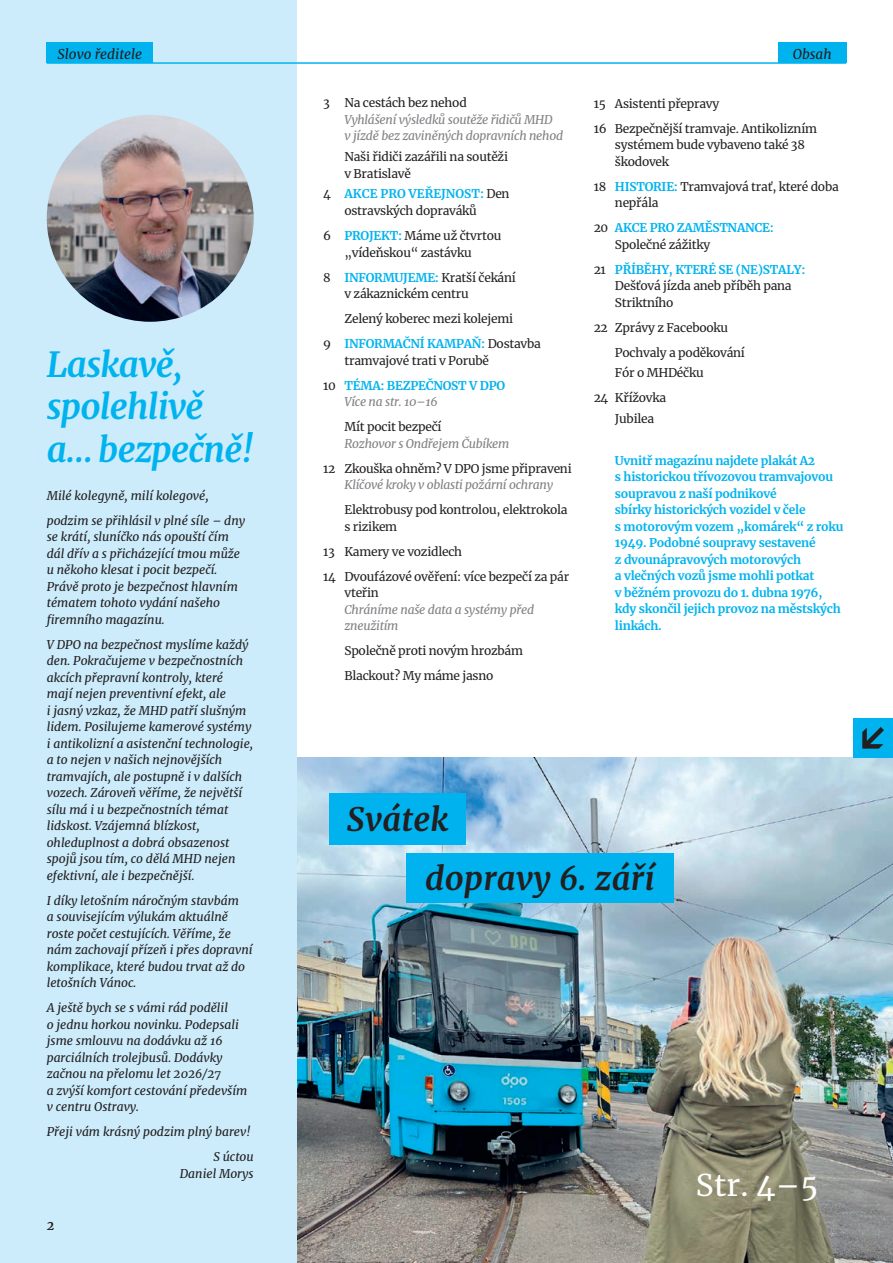
<style>
.page{position:relative;width:893px;height:1263px;background:#fff}
.page>*{position:absolute;margin:0;border:0;box-sizing:border-box;transform-origin:0 0}
.t1{font:italic 700 34.5px/42.3px "Merriweather";letter-spacing:-.02em;color:#00b3ef}
.t2{font:italic 700 32.25px "Merriweather";letter-spacing:.01em;color:#231f20}
.t3{font:30px "Merriweather";color:#fff}
.t4{font:italic 13.5px "Merriweather";color:#231f20}
.t5{font:italic 700 12.75px "Merriweather";color:#231f20}
.t6{font:italic 12px/16.5px "Merriweather";color:#231f20}
.t7{font:12px/16.5px "Merriweather";letter-spacing:-.02em;color:#231f20}
.t8{font:700 12px/16.5px "Merriweather";letter-spacing:-.02em;color:#00b3ef}
.t9{font:italic 12px/16.5px "Merriweather";letter-spacing:-.02em;color:#808285}
.s1{font-weight:700;color:#00b3ef}
.s2{font-weight:400;color:#231f20}
</style>
<div class="page">
<img style="left:297px;top:758px;width:596px;height:505px">
<div style="left:406px;top:853px;width:268px;height:49px;background:#00b3ef"></div>
<div style="left:330px;top:793px;width:136px;height:51px;background:#00b3ef"></div>
<div style="left:0;top:0;width:296px;height:1263px;background:#ccecfb"></div>
<div style="left:47px;top:42px;width:106px;height:20px;background:#00b3ef"></div>
<hr style="left:47px;top:62px;width:799px;height:2px;background:#00b3ef">
<img style="left:47px;top:115px;width:207px;height:207px;border-radius:103px">
<div style="left:853px;top:718px;width:40px;height:40px;background:#00b3ef"></div>
<svg style="left:862px;top:727px;width:22px;height:22px"></svg>
<div style="left:778px;top:42px;width:68px;height:20px;background:#00b3ef"></div>
<p class="t4" style="left:58px;top:45px;width:86px">Slovo ředitele</p>
<p class="t4" style="left:793px;top:45px;width:41px">Obsah</p>
<p class="t7" style="left:323px;top:95px;width:145px">3 Na cestách bez nehod</p>
<p class="t9" style="left:344px;top:111px;width:220px">Vyhlášení výsledků soutěže řidičů MHD<br>v jízdě bez zaviněných dopravních nehod</p>
<p class="t7" style="left:344px;top:148px;width:165px">Naši řidiči zazářili na soutěži v Bratislavě</p>
<p class="t7" style="left:344px;top:186px;width:167px;text-indent:-21px">4 <span class="s1">AKCE PRO VEŘEJNOST:</span> Den ostravských dopraváků</p>
<p class="t7" style="left:344px;top:227px;width:158px;text-indent:-21px">6 <span class="s1">PROJEKT:</span> Máme už čtvrtou „vídeňskou“ zastávku</p>
<p class="t7" style="left:344px;top:269px;width:173px;text-indent:-21px">8 <span class="s1">INFORMUJEME:</span> Kratší čekání v zákaznickém centru</p>
<p class="t7" style="left:323px;top:306px;width:219px;line-height:25px;text-align:center">Zelený koberec mezi kolejemi<br>9 <span class="s1">INFORMAČNÍ KAMPAŇ:</span> Dostavba</p>
<p class="t7" style="left:323px;top:347px;width:183px;line-height:25px;text-align:center">tramvajové trati v Porubě<br>10 <span class="s1">TÉMA: BEZPEČNOST V DPO</span></p>
<p class="t9" style="left:344px;top:393px;width:95px">Více na str. 10–16</p>
<p class="t7" style="left:344px;top:418px;width:99px">Mít pocit bezpečí</p>
<p class="t9" style="left:344px;top:435px;width:167px">Rozhovor s Ondřejem Čubíkem</p>
<p class="t7" style="left:323px;top:460px;width:250px">12 Zkouška ohněm? V DPO jsme připraveni</p>
<p class="t9" style="left:344px;top:476px;width:210px">Klíčové kroky v oblasti požární ochrany</p>
<p class="t7" style="left:344px;top:501px;width:225px">Elektrobusy pod kontrolou, elektrokola s rizikem</p>
<p class="t7" style="left:323px;top:538px;width:248px;line-height:25px">13 Kamery ve vozidlech<br>14 Dvoufázové ověření: více bezpečí za pár</p>
<p class="t7" style="left:344px;top:584px;width:36px">vteřin</p>
<p class="t9" style="left:344px;top:601px;width:191px">Chráníme naše data a systémy před zneužitím</p>
<p class="t7" style="left:344px;top:638px;width:180px;line-height:25px">Společně proti novým hrozbám<br>Blackout? My máme jasno</p>
<p class="t7" style="left:594px;top:90px;width:225px;line-height:25px">15 Asistenti přepravy<br>16 Bezpečnější tramvaje. Antikolizním</p>
<p class="t7" style="left:615px;top:136px;width:192px">systémem bude vybaveno také 38 škodovek</p>
<p class="t7" style="left:615px;top:178px;width:225px;text-indent:-21px">18 <span class="s1">HISTORIE:</span> Tramvajová trať, které doba nepřála</p>
<p class="t8" style="left:615px;top:219px;width:161px;text-indent:-21px"><span class="s2">20</span> AKCE PRO ZAMĚSTNANCE:<br><span class="s2">Společné zážitky</span></p>
<p class="t7" style="left:615px;top:261px;width:192px;text-indent:-21px">21 <span class="s1">PŘÍBĚHY, KTERÉ SE (NE)STALY:<br></span>Dešťová jízda aneb příběh pana<br>Striktního</p>
<p class="t7" style="left:615px;top:314px;width:131px;line-height:25px;text-indent:-21px">22 Zprávy z Facebooku<br>Pochvaly a poděkování</p>
<p class="t7" style="left:594px;top:360px;width:111px;line-height:25px;text-indent:21px">Fór o MHDéčku<br>24 Křížovka</p>
<p class="t7" style="left:615px;top:410px;width:41px">Jubilea</p>
<p class="t8" style="left:615px;top:452px;width:230px">Uvnitř magazínu najdete plakát A2<br>s historickou třívozovou tramvajovou soupravou z naší podnikové<br>sbírky historických vozidel v čele<br>s motorovým vozem „komárek“ z roku<br>1949. Podobné soupravy sestavené<br>z dvounápravových motorových<br>a vlečných vozů jsme mohli potkat<br>v běžném provozu do 1. dubna 1976, kdy skončil jejich provoz na městských linkách.</p>
<h1 class="t1" style="left:47px;top:343px;width:208px">Laskavě, spolehlivě a… bezpečně!</h1>
<p class="t6" style="left:47px;top:483px;width:200px;line-height:25px">Milé kolegyně, milí kolegové, podzim se přihlásil v plné síle – dny</p>
<p class="t6" style="left:47px;top:528px;width:195px">se krátí, sluníčko nás opouští čím dál dřív a s přicházející tmou může u někoho klesat i pocit bezpečí.<br>Právě proto je bezpečnost hlavním tématem tohoto vydání našeho firemního magazínu.</p>
<p class="t6" style="left:47px;top:636px;width:208px">V DPO na bezpečnost myslíme každý den. Pokračujeme v bezpečnostních akcích přepravní kontroly, které<br>mají nejen preventivní efekt, ale<br>i jasný vzkaz, že MHD patří slušným lidem. Posilujeme kamerové systémy i antikolizní a asistenční technologie, a to nejen v našich nejnovějších tramvajích, ale postupně i v dalších vozech. Zároveň věříme, že největší sílu má i u bezpečnostních témat lidskost. Vzájemná blízkost, ohleduplnost a dobrá obsazenost spojů jsou tím, co dělá MHD nejen efektivní, ale i bezpečnější.</p>
<p class="t6" style="left:47px;top:892px;width:207px">I díky letošním náročným stavbám<br>a souvisejícím výlukám aktuálně roste počet cestujících. Věříme, že nám zachovají přízeň i přes dopravní komplikace, které budou trvat až do letošních Vánoc.</p>
<p class="t6" style="left:47px;top:999px;width:202px">A ještě bych se s vámi rád podělil<br>o jednu horkou novinku. Podepsali jsme smlouvu na dodávku až 16 parciálních trolejbusů. Dodávky začnou na přelomu let 2026/27<br>a zvýší komfort cestování především v centru Ostravy.</p>
<p class="t6" style="left:47px;top:1119px;width:208px;line-height:25px;text-align:right">Přeji vám krásný podzim plný barev!<br>S úctou</p>
<p class="t6" style="left:180px;top:1165px;width:75px">Daniel Morys</p>
<h2 class="t2" style="left:347px;top:797px;width:103px">Svátek</h2>
<h2 class="t2" style="left:425px;top:856px;width:231px">dopravy 6. září</h2>
<h3 class="t3" style="left:696px;top:1164px;width:124px">Str. 4–5</h3>
<p class="t5" style="left:47px;top:1216px;width:9px">2</p>
</div>
